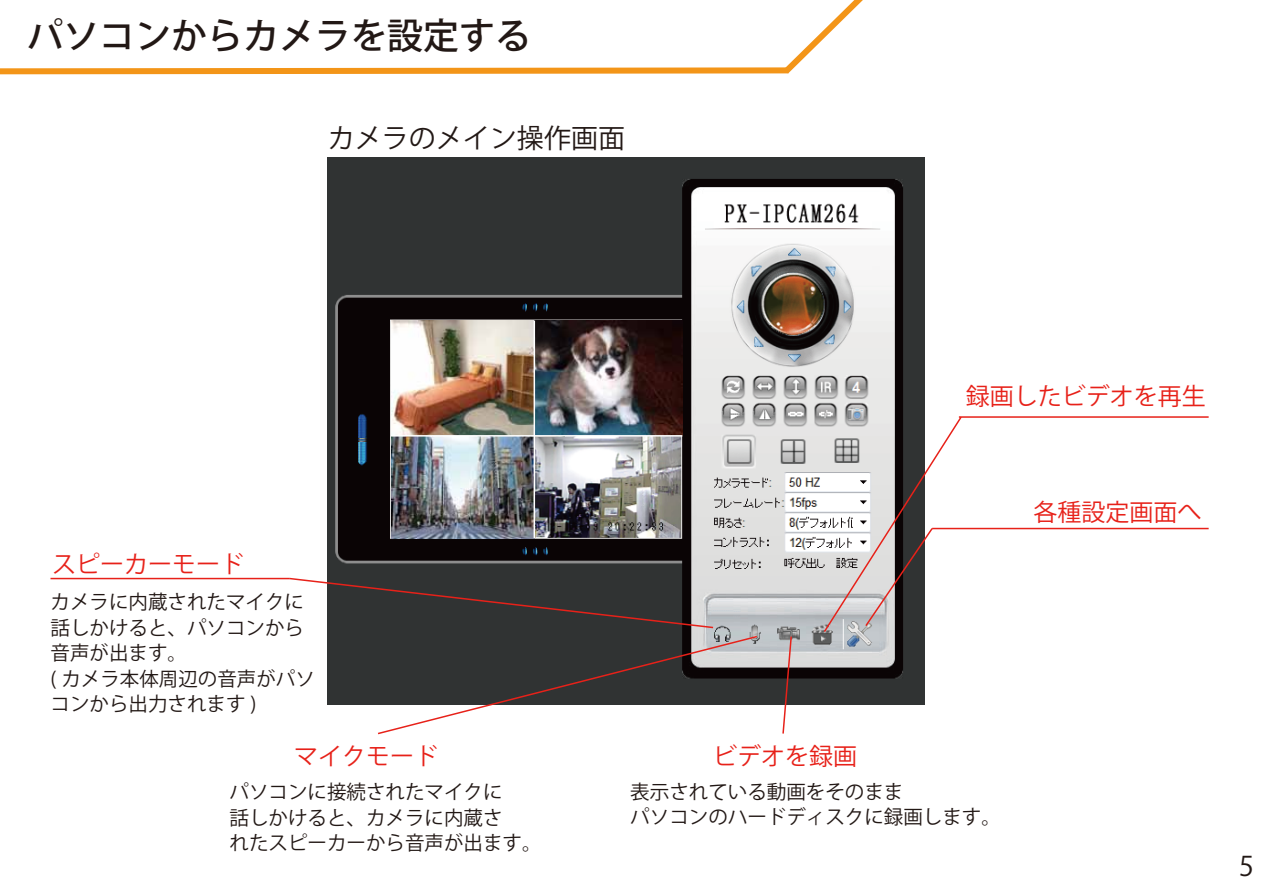
<style>
.page{position:relative;width:1263px;height:893px;background:#fff}
.page>*{position:absolute;margin:0;border:0;box-sizing:border-box;transform-origin:0 0}
.t1{font:500 36px "Koz Go Pro";color:#221815}
.t2{font:27px "Koz Go Pro";color:#221815}
.t3{font:24px "Koz Go Pro";color:#e72119}
.t4{font:19.5px/25.5px "Koz Go Pro";color:#221815}
</style>
<div class="page">
<img style="left:328px;top:158px;width:597px;height:546px">
<svg style="left:288px;top:577px;width:427px;height:52px"></svg>
<svg style="left:376px;top:635px;width:383px;height:100px"></svg>
<svg style="left:781px;top:635px;width:12px;height:99px"></svg>
<svg style="left:822px;top:415px;width:141px;height:219px"></svg>
<img style="left:391px;top:321px;width:143px;height:114px">
<img style="left:535px;top:321px;width:147px;height:114px">
<img style="left:391px;top:437px;width:143px;height:101px">
<hr style="left:391px;top:435px;width:291px;height:2px;background:#fff">
<hr style="left:534px;top:321px;width:1px;height:217px;background:#fff">
<hr style="left:959px;top:416px;width:249px;height:2px;background:#e72119">
<hr style="left:932px;top:528px;width:277px;height:1px;background:#e72119">
<hr style="left:51px;top:578px;width:239px;height:1px;background:#e72119">
<svg style="left:0;top:0;width:863px;height:75px"></svg>
<p class="t1" style="left:27px;top:13px;width:505px">パソコンからカメラを設定する</p>
<p class="t2" style="left:328px;top:120px;width:298px">カメラのメイン操作画面</p>
<p class="t3" style="left:52px;top:549px;width:193px">スピーカーモード</p>
<p class="t4" style="left:51px;top:590px;width:266px">カメラに内蔵されたマイクに話しかけると、パソコンから音声が出ます。<br>( カメラ本体周辺の音声がパソコンから出力されます )</p>
<p class="t3" style="left:294px;top:741px;width:145px">マイクモード</p>
<p class="t4" style="left:230px;top:780px;width:313px">パソコンに接続されたマイクに<br>話しかけると、カメラに内蔵さ<br>れたスピーカーから音声が出ます。</p>
<p class="t3" style="left:966px;top:381px;width:241px">録画したビデオを再生</p>
<p class="t3" style="left:1033px;top:497px;width:169px">各種設定画面へ</p>
<p class="t3" style="left:713px;top:741px;width:145px">ビデオを録画</p>
<p class="t4" style="left:630px;top:779px;width:372px">表示されている動画をそのまま<br>パソコンのハードディスクに録画します。</p>
<p class="t2" style="left:1239px;top:848px;width:16px">5</p>
</div>
